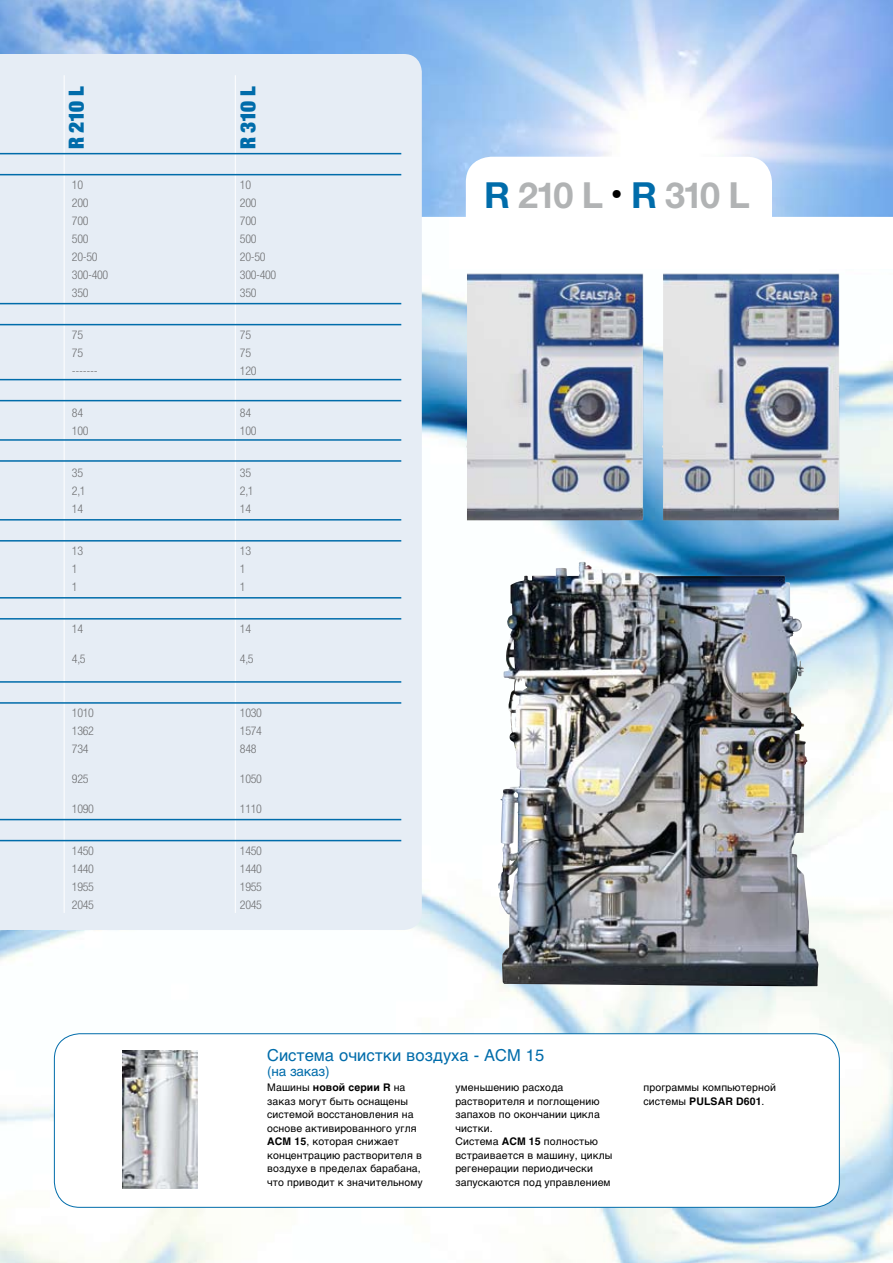
<style>
.page{position:relative;width:893px;height:1263px;background:#fff}
.page>*{position:absolute;margin:0;border:0;box-sizing:border-box;transform-origin:0 0}
.t1{font:700 36px "Helvetica Neue LT";letter-spacing:-.07em;color:#b1b3b4}
.t2{font:900 expanded 21px "Helvetica Neue LT";letter-spacing:-.03em;color:#006caa}
.t3{font:16.5px "Helvetica Cyr Upright";color:#006caa}
.t4{font:13.5px "Helvetica Cyr Upright";letter-spacing:-.015em;color:#006caa}
.t5{font:300 condensed 12px "Helvetica Neue LT";letter-spacing:-.03em;color:#707173}
.t6{font:10.5px/13.5px "Helvetica Cyr Upright";letter-spacing:.01em;color:#000}
.t7{font:700 10.5px "Helvetica Cyr";letter-spacing:.01em;color:#000}
.s1{color:#006caa}
.s2{font-family:"Helvetica Cyr Upright";font-weight:400}
.s3{font-family:"Helvetica Cyr";font-weight:700}
</style>
<div class="page">
<img style="left:0;top:274px;width:893px;height:989px">
<img style="left:0;top:0;width:893px;height:217px">
<div style="left:54px;top:1034px;width:785px;height:173px;background:#fff;border-radius:26px"></div>
<div style="left:54px;top:1033px;width:786px;height:175px;border:1px solid #006caa;border-radius:26px"></div>
<img style="left:498px;top:562px;width:82px;height:422px">
<div style="left:0;top:54px;width:422px;height:876px;background:#e6edf5"></div>
<hr style="left:64px;top:75px;width:1px;height:838px;background:#fff">
<hr style="left:235px;top:75px;width:1px;height:838px;background:#fff">
<hr style="left:0;top:153px;width:401px;height:1px;background:#006caa">
<hr style="left:0;top:174px;width:401px;height:1px;background:#006caa">
<hr style="left:0;top:303px;width:401px;height:1px;background:#006caa">
<hr style="left:0;top:324px;width:401px;height:1px;background:#006caa">
<hr style="left:0;top:379px;width:401px;height:1px;background:#006caa">
<hr style="left:0;top:400px;width:401px;height:1px;background:#006caa">
<hr style="left:0;top:439px;width:401px;height:2px;background:#006caa">
<hr style="left:0;top:460px;width:401px;height:2px;background:#006caa">
<hr style="left:0;top:519px;width:401px;height:1px;background:#006caa">
<hr style="left:0;top:540px;width:401px;height:1px;background:#006caa">
<hr style="left:0;top:597px;width:401px;height:1px;background:#006caa">
<hr style="left:0;top:618px;width:401px;height:1px;background:#006caa">
<hr style="left:0;top:681px;width:401px;height:2px;background:#006caa">
<hr style="left:0;top:702px;width:401px;height:2px;background:#006caa">
<hr style="left:0;top:819px;width:401px;height:1px;background:#006caa">
<hr style="left:0;top:840px;width:401px;height:1px;background:#006caa">
<img style="left:122px;top:1050px;width:75px;height:139px">
<img style="left:466px;top:273px;width:177px;height:247px">
<img style="left:662px;top:273px;width:177px;height:247px">
<h2 class="t2" style="left:63px;top:149px;width:64px;rotate:-90deg">R 210 L</h2>
<h2 class="t2" style="left:235px;top:149px;width:64px;rotate:-90deg">R 310 L</h2>
<p class="t5" style="left:72px;top:178px;width:13px">10</p>
<p class="t5" style="left:240px;top:178px;width:13px">10</p>
<p class="t5" style="left:72px;top:196px;width:18px">200</p>
<p class="t5" style="left:240px;top:196px;width:18px">200</p>
<p class="t5" style="left:72px;top:214px;width:18px">700</p>
<p class="t5" style="left:240px;top:214px;width:18px">700</p>
<p class="t5" style="left:72px;top:232px;width:18px">500</p>
<p class="t5" style="left:240px;top:232px;width:18px">500</p>
<p class="t5" style="left:72px;top:250px;width:27px">20-50</p>
<p class="t5" style="left:240px;top:250px;width:27px">20-50</p>
<p class="t5" style="left:72px;top:268px;width:38px">300-400</p>
<p class="t5" style="left:240px;top:268px;width:38px">300-400</p>
<p class="t5" style="left:72px;top:286px;width:18px">350</p>
<p class="t5" style="left:240px;top:286px;width:18px">350</p>
<p class="t5" style="left:72px;top:328px;width:13px">75</p>
<p class="t5" style="left:240px;top:328px;width:13px">75</p>
<p class="t5" style="left:72px;top:346px;width:13px">75</p>
<p class="t5" style="left:240px;top:346px;width:13px">75</p>
<p class="t5" style="left:72px;top:364px;width:27px">-------</p>
<p class="t5" style="left:240px;top:364px;width:18px">120</p>
<p class="t5" style="left:72px;top:406px;width:13px">84</p>
<p class="t5" style="left:240px;top:406px;width:13px">84</p>
<p class="t5" style="left:72px;top:424px;width:18px">100</p>
<p class="t5" style="left:240px;top:424px;width:18px">100</p>
<p class="t5" style="left:72px;top:466px;width:13px">35</p>
<p class="t5" style="left:240px;top:466px;width:13px">35</p>
<p class="t5" style="left:72px;top:484px;width:15px">2,1</p>
<p class="t5" style="left:240px;top:484px;width:15px">2,1</p>
<p class="t5" style="left:72px;top:502px;width:13px">14</p>
<p class="t5" style="left:240px;top:502px;width:13px">14</p>
<p class="t5" style="left:72px;top:544px;width:13px">13</p>
<p class="t5" style="left:240px;top:544px;width:13px">13</p>
<p class="t5" style="left:72px;top:562px;width:7px">1</p>
<p class="t5" style="left:240px;top:562px;width:7px">1</p>
<p class="t5" style="left:72px;top:580px;width:7px">1</p>
<p class="t5" style="left:240px;top:580px;width:7px">1</p>
<p class="t5" style="left:72px;top:622px;width:13px">14</p>
<p class="t5" style="left:240px;top:622px;width:13px">14</p>
<p class="t5" style="left:72px;top:652px;width:15px">4,5</p>
<p class="t5" style="left:240px;top:652px;width:15px">4,5</p>
<p class="t5" style="left:72px;top:706px;width:23px">1010</p>
<p class="t5" style="left:240px;top:706px;width:23px">1030</p>
<p class="t5" style="left:72px;top:724px;width:23px">1362</p>
<p class="t5" style="left:240px;top:724px;width:23px">1574</p>
<p class="t5" style="left:72px;top:742px;width:18px">734</p>
<p class="t5" style="left:240px;top:742px;width:18px">848</p>
<p class="t5" style="left:72px;top:772px;width:18px">925</p>
<p class="t5" style="left:240px;top:772px;width:23px">1050</p>
<p class="t5" style="left:72px;top:802px;width:23px">1090</p>
<p class="t5" style="left:240px;top:802px;width:23px">1110</p>
<p class="t5" style="left:72px;top:844px;width:23px">1450</p>
<p class="t5" style="left:240px;top:844px;width:23px">1450</p>
<p class="t5" style="left:72px;top:862px;width:23px">1440</p>
<p class="t5" style="left:240px;top:862px;width:23px">1440</p>
<p class="t5" style="left:72px;top:880px;width:23px">1955</p>
<p class="t5" style="left:240px;top:880px;width:23px">1955</p>
<p class="t5" style="left:72px;top:898px;width:23px">2045</p>
<p class="t5" style="left:240px;top:898px;width:23px">2045</p>
<h1 class="t1" style="left:484px;top:173px;width:267px"><span class="s1">R</span> 210 L <sup>•</sup> <span class="s1">R</span> 310 L</h1>
<h3 class="t3" style="left:267px;top:1046px;width:279px">Система очистки воздуха - ACM 15</h3>
<p class="t4" style="left:267px;top:1063px;width:64px">(на заказ)</p>
<p class="t7" style="left:267px;top:1081px;width:140px"><span class="s2">Машины</span> новой серии R <span class="s2">на</span></p>
<p class="t6" style="left:267px;top:1094px;width:157px">заказ могут быть оснащены системой восстановления на основе активированного угля<br><span class="s3">ACM 15</span>, которая снижает концентрацию растворителя в воздухе в пределах барабана, что приводит к значительному</p>
<p class="t6" style="left:455px;top:1081px;width:159px">уменьшению расхода растворителя и поглощению запахов по окончании цикла чистки.<br>Система <span class="s3">ACM 15</span> полностью встраивается в машину, циклы регенерации периодически запускаются под управлением</p>
<p class="t6" style="left:643px;top:1081px;width:134px">программы компьютерной</p>
<p class="t7" style="left:643px;top:1095px;width:123px"><span class="s2">системы</span> PULSAR D601<span class="s2">.</span></p>
</div>
